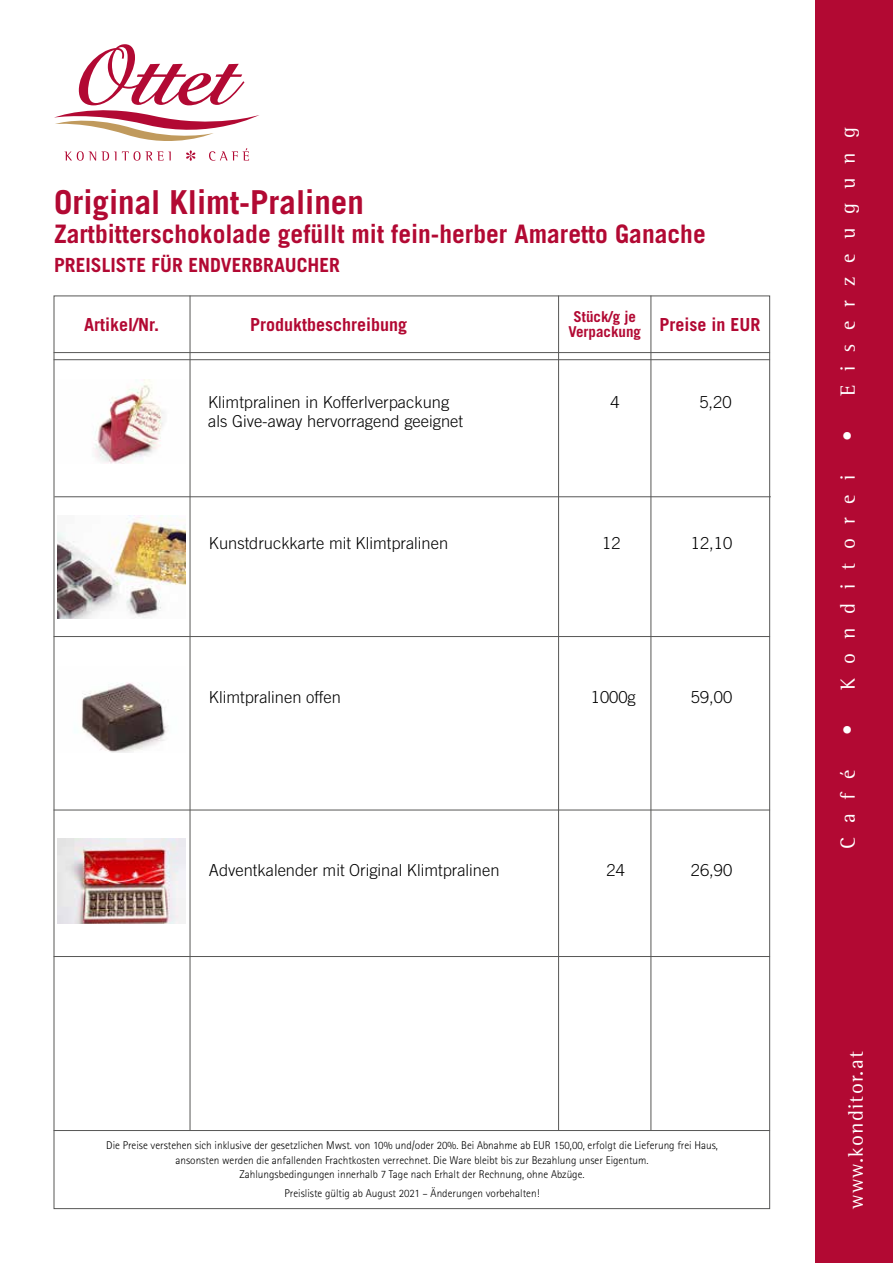
<style>
.page{position:relative;width:893px;height:1263px;background:#fff}
.page>*{position:absolute;margin:0;border:0;box-sizing:border-box;transform-origin:0 0}
.t1{font:700 33px "Trade Gothic";color:#b20933}
.t2{font:700 25.5px "Trade Gothic";color:#b20933}
.t3{font:21px "Rotis Semi Serif";letter-spacing:.67em;color:#fff}
.t4{font:21px "Rotis Semi Serif";letter-spacing:.06em;color:#fff}
.t5{font:700 19.5px "Trade Gothic";color:#b20933}
.t6{font:700 18px "Trade Gothic";color:#b20933}
.t7{font:300 16.5px/19.5px "Trade Gothic";color:#000}
.t8{font:700 15px "Trade Gothic";color:#b20933}
.t9{font:300 11.25px/14.2px "Rotis Sans Serif";color:#000;text-align:center}
</style>
<div class="page">
<div style="left:815px;top:0;width:78px;height:1263px;background:#b20933"></div>
<svg style="left:54px;top:44px;width:205px;height:117px"></svg>
<img style="left:81px;top:682px;width:86px;height:70px">
<img style="left:93px;top:379px;width:71px;height:84px">
<hr style="left:54px;top:352px;width:716px;height:1px;background:#575756">
<hr style="left:54px;top:359px;width:716px;height:1px;background:#575756">
<hr style="left:54px;top:956px;width:716px;height:1px;background:#575756">
<hr style="left:54px;top:810px;width:716px;height:1px;background:#575756">
<hr style="left:54px;top:496px;width:717px;height:1px;background:#575756">
<hr style="left:54px;top:1130px;width:716px;height:1px;background:#575756">
<hr style="left:558px;top:296px;width:1px;height:834px;background:#575756">
<hr style="left:651px;top:296px;width:1px;height:834px;background:#575756">
<img style="left:58px;top:516px;width:127px;height:103px">
<img style="left:58px;top:838px;width:127px;height:85px">
<hr style="left:190px;top:296px;width:1px;height:834px;background:#575756">
<hr style="left:54px;top:636px;width:716px;height:1px;background:#575756">
<h1 class="t1" style="left:54px;top:182px;width:311px">Original Klimt-Pralinen</h1>
<h2 class="t2" style="left:54px;top:218px;width:653px">Zartbitterschokolade gefüllt mit fein-herber Amaretto Ganache</h2>
<h3 class="t5" style="left:54px;top:253px;width:288px">PREISLISTE FÜR ENDVERBRAUCHER</h3>
<h3 class="t6" style="left:84px;top:314px;width:77px">Artikel/Nr.</h3>
<h3 class="t6" style="left:250px;top:314px;width:158px">Produktbeschreibung</h3>
<h3 class="t8" style="left:573px;top:308px;width:64px">Stück/g je</h3>
<h3 class="t6" style="left:568px;top:314px;width:194px"><sub>Verpackung</sub> Preise in EUR</h3>
<h3 class="t7" style="left:208px;top:392px;width:256px">Klimtpralinen in Kofferlverpackung als Give-away hervorragend geeignet</h3>
<h3 class="t7" style="left:611px;top:392px;width:11px">4</h3>
<h3 class="t7" style="left:699px;top:392px;width:34px">5,20</h3>
<h3 class="t7" style="left:209px;top:534px;width:241px">Kunstdruckkarte mit Klimtpralinen</h3>
<h3 class="t7" style="left:602px;top:534px;width:20px">12</h3>
<h3 class="t7" style="left:691px;top:534px;width:43px">12,10</h3>
<h3 class="t7" style="left:209px;top:687px;width:134px">Klimtpralinen offen</h3>
<h3 class="t7" style="left:591px;top:687px;width:46px">1000g</h3>
<h3 class="t7" style="left:691px;top:687px;width:43px">59,00</h3>
<h3 class="t7" style="left:209px;top:860px;width:292px">Adventkalender mit Original Klimtpralinen</h3>
<h3 class="t7" style="left:607px;top:860px;width:20px">24</h3>
<h3 class="t7" style="left:691px;top:860px;width:43px">26,90</h3>
<p class="t9" style="left:106px;top:1138px;width:613px">Die Preise verstehen sich inklusive der gesetzlichen Mwst. von 10% und/oder 20%. Bei Abnahme ab EUR 150,00, erfolgt die Lieferung frei Haus, ansonsten werden die anfallenden Frachtkosten verrechnet. Die Ware bleibt bis zur Bezahlung unser Eigentum.<br>Zahlungsbedingungen innerhalb 7 Tage nach Erhalt der Rechnung, ohne Abzüge.</p>
<p class="t9" style="left:284px;top:1186px;width:257px">Preisliste gültig ab August 2021 – Änderungen vorbehalten!</p>
<h3 class="t3" style="left:835px;top:441px;width:315px;rotate:-90deg">• Eiserzeugung</h3>
<h3 class="t3" style="left:835px;top:735px;width:261px;rotate:-90deg">• Konditorei</h3>
<h3 class="t3" style="left:835px;top:849px;width:81px;rotate:-90deg">Café</h3>
<h3 class="t4" style="left:843px;top:1209px;width:159px;rotate:-90deg">www.konditor.at</h3>
</div>
